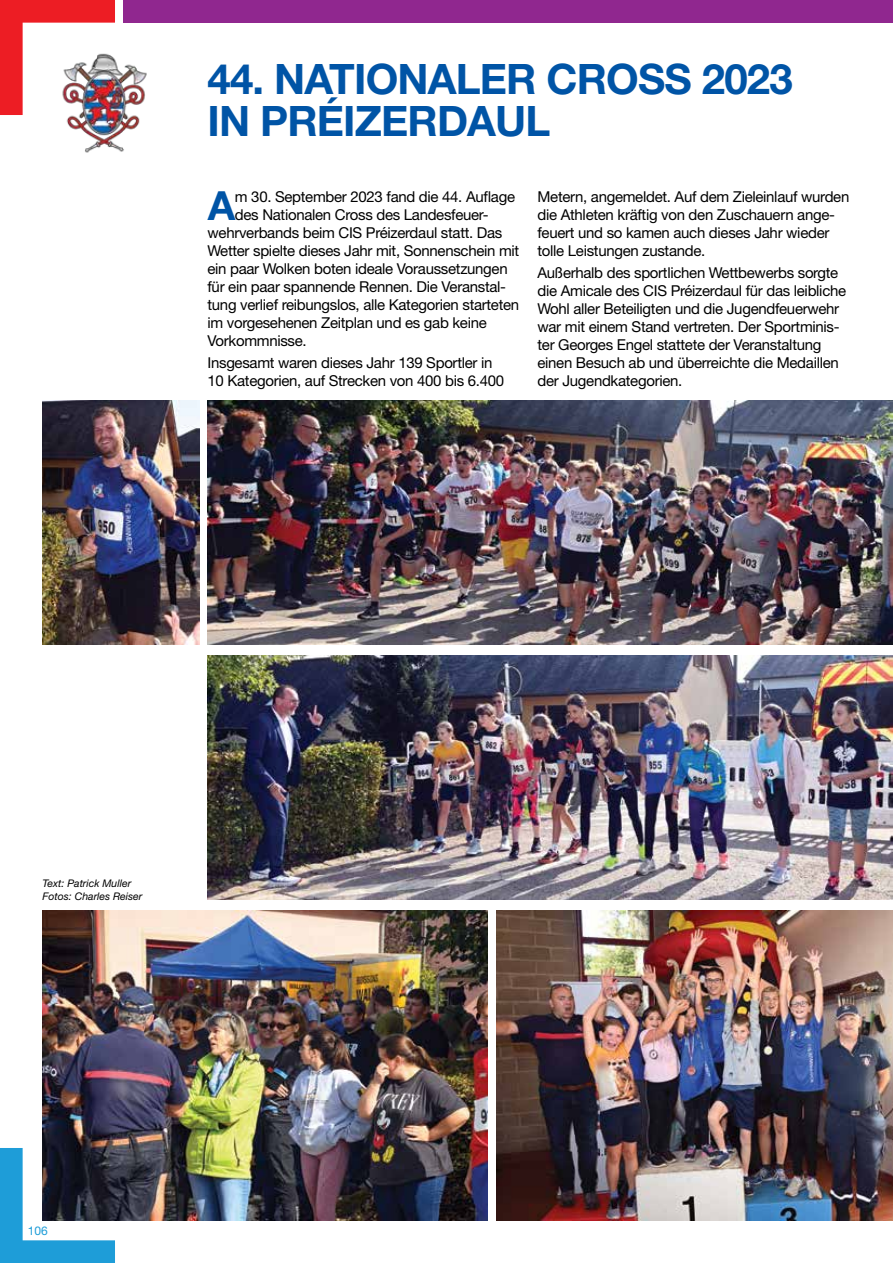
<style>
.page{position:relative;width:893px;height:1263px;background:#fff}
.page>*{position:absolute;margin:0;border:0;box-sizing:border-box;transform-origin:0 0}
.t1{font:700 42px/42px "Helvetica Neue LT Std";letter-spacing:-.02em;color:#0054a6}
.t2{font:700 40.2px "Helvetica Neue LT Std";color:#0054a6}
.t3{font:15px/18px "Helvetica Neue LT Std";letter-spacing:-.02em;color:#000}
.t4{font:12px "Helvetica Neue LT Std";color:#1e9dd8}
.t5{font:italic 10.5px/12.6px "Helvetica Neue LT Std";color:#000}
</style>
<div class="page">
<img style="left:66px;top:59px;width:81px;height:94px">
<img style="left:207px;top:401px;width:686px;height:244px">
<img style="left:43px;top:910px;width:445px;height:310px">
<img style="left:43px;top:401px;width:156px;height:244px">
<img style="left:496px;top:910px;width:397px;height:310px">
<img style="left:207px;top:655px;width:686px;height:244px">
<svg style="left:0;top:1148px;width:115px;height:115px"></svg>
<svg style="left:0;top:0;width:115px;height:115px"></svg>
<div style="left:123px;top:0;width:770px;height:23px;background:#90278f"></div>
<h1 class="t1" style="left:207px;top:57px;width:587px">44. NATIONALER CROSS 2023<br>IN PRÉIZERDAUL</h1>
<h2 class="t2" style="left:208px;top:181px;width:29px">A</h2>
<p class="t3" style="left:235px;top:188px;width:282px">m 30. September 2023 fand die 44. Auflage</p>
<p class="t3" style="left:235px;top:206px;width:255px">des Nationalen Cross des Landesfeuer-</p>
<p class="t3" style="left:207px;top:224px;width:296px">wehrverbands beim CIS Préizerdaul statt. Das</p>
<p class="t3" style="left:207px;top:242px;width:313px">Wetter spielte dieses Jahr mit, Sonnenschein mit</p>
<p class="t3" style="left:207px;top:260px;width:302px">ein paar Wolken boten ideale Voraussetzungen</p>
<p class="t3" style="left:207px;top:278px;width:300px">für ein paar spannende Rennen. Die Veranstal-</p>
<p class="t3" style="left:207px;top:296px;width:313px">tung verlief reibungslos, alle Kategorien starteten</p>
<p class="t3" style="left:207px;top:314px;width:281px">im vorgesehenen Zeitplan und es gab keine</p>
<p class="t3" style="left:207px;top:332px;width:101px">Vorkommnisse.</p>
<p class="t3" style="left:207px;top:354px;width:298px">Insgesamt waren dieses Jahr 139 Sportler in<br>10 Kategorien, auf Strecken von 400 bis 6.400</p>
<p class="t3" style="left:537px;top:188px;width:313px">Metern, angemeldet. Auf dem Zieleinlauf wurden die Athleten kräftig von den Zuschauern ange&shy;feuert und so kamen auch dieses Jahr wieder tolle Leistungen zustande.</p>
<p class="t3" style="left:537px;top:264px;width:310px">Außerhalb des sportlichen Wettbewerbs sorgte die Amicale des CIS Préizerdaul für das leibliche Wohl aller Beteiligten und die Jugendfeuerwehr war mit einem Stand vertreten. Der Sportminis&shy;ter Georges Engel stattete der Veranstaltung einen Besuch ab und überreichte die Medaillen der Jugendkategorien.</p>
<p class="t5" style="left:43px;top:877px;width:101px">Text: Patrick Muller<br>Fotos: Charles Reiser</p>
<p class="t4" style="left:28px;top:1223px;width:22px">106</p>
</div>
